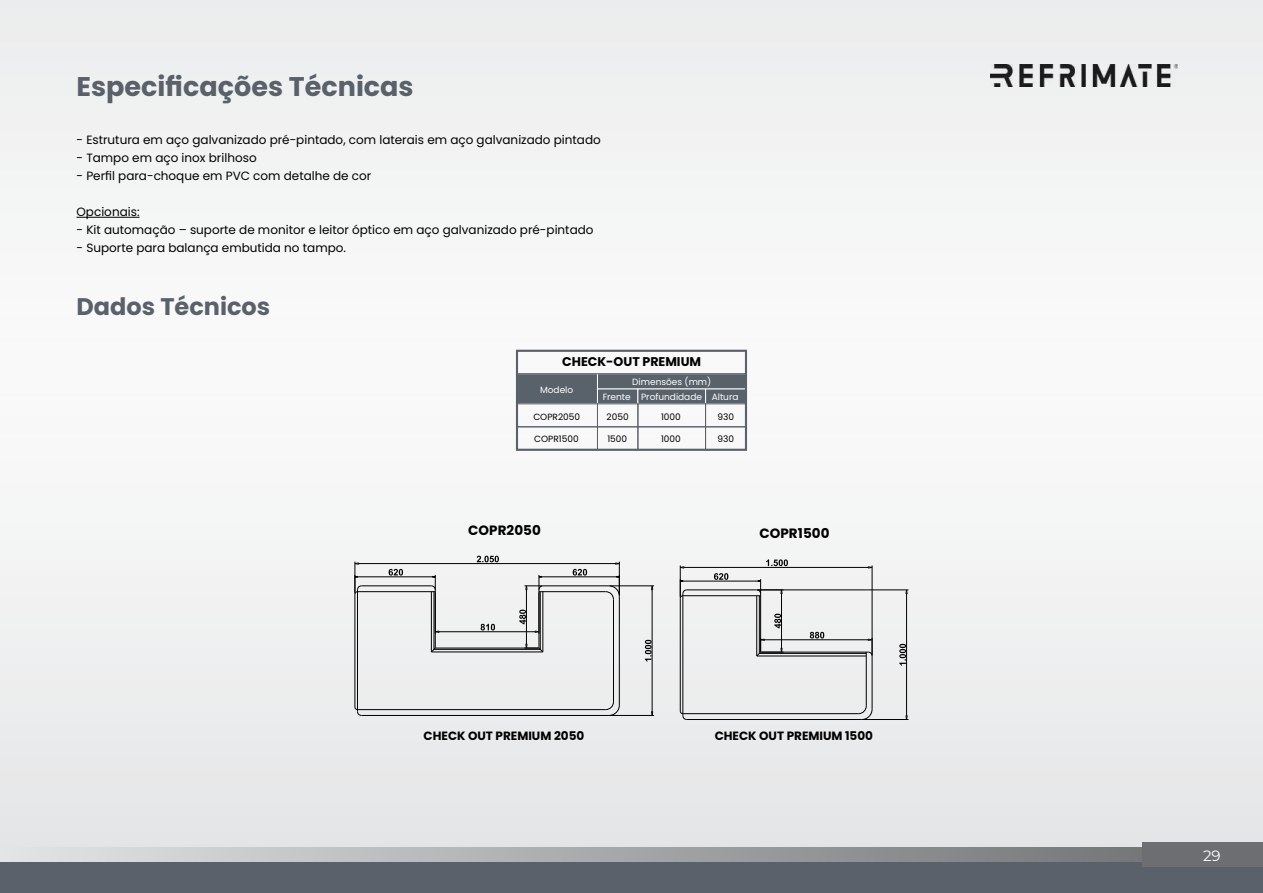
<style>
.page{position:relative;width:1263px;height:893px;background:#fff}
.page>*{position:absolute;margin:0;border:0;box-sizing:border-box;transform-origin:0 0}
.t1{font:700 27px "Poppins";color:#5a616b}
.t2{font:700 24px "Poppins";color:#5a616b}
.t3{font:15px "Montserrat";color:#fff}
.t4{font:700 13.5px "Poppins";letter-spacing:.005em;color:#000}
.t5{font:700 12.6px "Poppins";color:#000}
.t6{font:12px "Poppins";color:#000}
.t7{font:700 12px "Poppins";color:#000}
.t8{font:9px/15.3px "Poppins";color:#fff;text-align:center}
.t9{font:9px "Poppins";color:#000}
</style>
<div class="page">
<img style="left:0;top:0;width:1263px;height:847px">
<hr style="left:77px;top:217px;width:63px;height:1px;background:#000">
<div style="left:517px;top:374px;width:80px;height:30px;background:#59616b"></div>
<div style="left:597px;top:389px;width:41px;height:15px;background:#59616b"></div>
<div style="left:705px;top:389px;width:41px;height:15px;background:#59616b"></div>
<div style="left:638px;top:389px;width:67px;height:15px;background:#59616b"></div>
<div style="left:637px;top:388px;width:69px;height:16px;border:1px solid #fff"></div>
<div style="left:597px;top:374px;width:149px;height:15px;background:#59616b"></div>
<div style="left:597px;top:373px;width:149px;height:16px;border:1px solid #fff"></div>
<div style="left:517px;top:403px;width:81px;height:24px;border:1px solid #59616b"></div>
<div style="left:517px;top:426px;width:81px;height:24px;border:1px solid #59616b"></div>
<div style="left:597px;top:403px;width:41px;height:24px;border:1px solid #59616b"></div>
<div style="left:597px;top:426px;width:41px;height:24px;border:1px solid #59616b"></div>
<div style="left:637px;top:426px;width:69px;height:24px;border:1px solid #59616b"></div>
<div style="left:705px;top:426px;width:41px;height:24px;border:1px solid #59616b"></div>
<div style="left:637px;top:403px;width:69px;height:24px;border:1px solid #59616b"></div>
<div style="left:705px;top:403px;width:41px;height:24px;border:1px solid #59616b"></div>
<div style="left:517px;top:350px;width:229px;height:24px;border:1px solid #59616b"></div>
<div style="left:516px;top:350px;width:231px;height:101px;border:2px solid #59616b"></div>
<img style="left:991px;top:64px;width:187px;height:22px">
<div style="left:0;top:859px;width:1263px;height:34px;background:#5a616b"></div>
<svg style="left:0;top:847px;width:1142px;height:15px"></svg>
<div style="left:1142px;top:842px;width:121px;height:25px;background:#6d6e71"></div>
<hr style="left:610px;top:586px;width:44px;height:1px;background:#000">
<hr style="left:610px;top:715px;width:44px;height:1px;background:#000">
<hr style="left:652px;top:590px;width:1px;height:122px;background:#000">
<svg style="left:645px;top:640px;width:7px;height:21px"></svg>
<hr style="left:619px;top:562px;width:1px;height:34px;background:#000">
<hr style="left:355px;top:562px;width:1px;height:32px;background:#000">
<hr style="left:359px;top:563px;width:256px;height:1px;background:#000">
<svg style="left:615px;top:562px;width:5px;height:3px"></svg>
<svg style="left:354px;top:562px;width:5px;height:3px"></svg>
<svg style="left:477px;top:556px;width:22px;height:6px"></svg>
<hr style="left:539px;top:592px;width:1px;height:42px;background:#000">
<hr style="left:439px;top:631px;width:96px;height:1px;background:#000">
<svg style="left:481px;top:624px;width:14px;height:6px"></svg>
<hr style="left:526px;top:590px;width:1px;height:54px;background:#000">
<svg style="left:519px;top:610px;width:7px;height:14px"></svg>
<hr style="left:357px;top:577px;width:76px;height:1px;background:#000">
<svg style="left:389px;top:569px;width:14px;height:7px"></svg>
<hr style="left:541px;top:577px;width:76px;height:1px;background:#000">
<svg style="left:573px;top:569px;width:14px;height:7px"></svg>
<hr style="left:361px;top:715px;width:248px;height:1px;background:#000">
<hr style="left:357px;top:709px;width:249px;height:1px;background:#000">
<svg style="left:354px;top:706px;width:8px;height:10px"></svg>
<svg style="left:605px;top:701px;width:15px;height:15px"></svg>
<hr style="left:619px;top:596px;width:1px;height:109px;background:#000">
<hr style="left:538px;top:590px;width:1px;height:58px;background:#000">
<hr style="left:540px;top:592px;width:1px;height:57px;background:#000">
<svg style="left:524px;top:575px;width:20px;height:16px"></svg>
<hr style="left:542px;top:592px;width:1px;height:60px;background:#000">
<hr style="left:435px;top:590px;width:1px;height:58px;background:#000">
<hr style="left:433px;top:592px;width:1px;height:57px;background:#000">
<svg style="left:430px;top:575px;width:6px;height:16px"></svg>
<hr style="left:431px;top:592px;width:1px;height:60px;background:#000">
<hr style="left:613px;top:599px;width:1px;height:103px;background:#000">
<svg style="left:605px;top:575px;width:15px;height:25px"></svg>
<hr style="left:543px;top:585px;width:66px;height:1px;background:#000">
<hr style="left:361px;top:585px;width:70px;height:1px;background:#000">
<hr style="left:539px;top:591px;width:67px;height:1px;background:#000">
<hr style="left:357px;top:591px;width:78px;height:1px;background:#000">
<hr style="left:354px;top:594px;width:1px;height:113px;background:#000">
<hr style="left:357px;top:590px;width:1px;height:122px;background:#000">
<svg style="left:354px;top:575px;width:8px;height:20px"></svg>
<hr style="left:435px;top:648px;width:104px;height:1px;background:#000">
<hr style="left:434px;top:649px;width:106px;height:1px;background:#000">
<hr style="left:431px;top:651px;width:112px;height:1px;background:#000">
<svg style="left:524px;top:644px;width:20px;height:9px"></svg>
<svg style="left:430px;top:647px;width:6px;height:6px"></svg>
<hr style="left:680px;top:565px;width:1px;height:33px;background:#000">
<hr style="left:872px;top:565px;width:1px;height:90px;background:#000">
<hr style="left:684px;top:567px;width:184px;height:1px;background:#000">
<svg style="left:680px;top:566px;width:5px;height:3px"></svg>
<svg style="left:868px;top:566px;width:5px;height:3px"></svg>
<svg style="left:766px;top:559px;width:22px;height:7px"></svg>
<hr style="left:757px;top:590px;width:151px;height:1px;background:#000">
<hr style="left:862px;top:719px;width:46px;height:1px;background:#000">
<hr style="left:906px;top:594px;width:1px;height:122px;background:#000">
<svg style="left:905px;top:589px;width:3px;height:5px"></svg>
<svg style="left:899px;top:644px;width:7px;height:21px"></svg>
<hr style="left:781px;top:594px;width:1px;height:54px;background:#000">
<svg style="left:774px;top:614px;width:7px;height:14px"></svg>
<hr style="left:764px;top:639px;width:104px;height:1px;background:#000">
<svg style="left:810px;top:632px;width:14px;height:6px"></svg>
<hr style="left:683px;top:581px;width:75px;height:1px;background:#000">
<svg style="left:714px;top:573px;width:14px;height:7px"></svg>
<hr style="left:687px;top:719px;width:175px;height:1px;background:#000">
<hr style="left:683px;top:713px;width:175px;height:1px;background:#000">
<svg style="left:679px;top:710px;width:9px;height:10px"></svg>
<hr style="left:760px;top:594px;width:1px;height:58px;background:#000">
<hr style="left:759px;top:596px;width:1px;height:57px;background:#000">
<svg style="left:756px;top:579px;width:27px;height:16px"></svg>
<hr style="left:756px;top:596px;width:1px;height:60px;background:#000">
<hr style="left:687px;top:589px;width:70px;height:1px;background:#000">
<hr style="left:683px;top:595px;width:78px;height:1px;background:#000">
<hr style="left:680px;top:598px;width:1px;height:113px;background:#000">
<hr style="left:872px;top:656px;width:1px;height:53px;background:#000">
<svg style="left:867px;top:638px;width:6px;height:19px"></svg>
<svg style="left:858px;top:705px;width:15px;height:15px"></svg>
<hr style="left:866px;top:652px;width:1px;height:54px;background:#000">
<hr style="left:682px;top:594px;width:1px;height:122px;background:#000">
<svg style="left:679px;top:579px;width:9px;height:20px"></svg>
<hr style="left:761px;top:652px;width:107px;height:1px;background:#000">
<hr style="left:759px;top:653px;width:107px;height:1px;background:#000">
<hr style="left:757px;top:656px;width:109px;height:1px;background:#000">
<svg style="left:755px;top:638px;width:28px;height:19px"></svg>
<h1 class="t1" style="left:77px;top:71px;width:339px">Especificações Técnicas</h1>
<p class="t6" style="left:77px;top:133px;width:526px">- Estrutura em aço galvanizado pré-pintado, com laterais em aço galvanizado pintado</p>
<p class="t6" style="left:77px;top:151px;width:182px">- Tampo em aço inox brilhoso</p>
<p class="t6" style="left:77px;top:169px;width:296px">- Perfil para-choque em PVC com detalhe de cor</p>
<p class="t6" style="left:77px;top:205px;width:65px">Opcionais:</p>
<p class="t6" style="left:77px;top:223px;width:518px">- Kit automação – suporte de monitor e leitor óptico em aço galvanizado pré-pintado</p>
<p class="t6" style="left:77px;top:241px;width:271px">- Suporte para balança embutida no tampo.</p>
<h2 class="t2" style="left:77px;top:293px;width:195px">Dados Técnicos</h2>
<p class="t5" style="left:562px;top:355px;width:140px">CHECK-OUT PREMIUM</p>
<p class="t8" style="left:540px;top:382px;width:35px">Modelo</p>
<p class="t8" style="left:603px;top:374px;width:137px">Dimensões (mm)<br>Frente Profundidade Altura</p>
<p class="t9" style="left:533px;top:411px;width:48px">COPR2050</p>
<p class="t9" style="left:534px;top:434px;width:46px">COPR1500</p>
<p class="t9" style="left:606px;top:411px;width:24px">2050</p>
<p class="t9" style="left:607px;top:434px;width:21px">1500</p>
<p class="t9" style="left:661px;top:411px;width:21px">1000</p>
<p class="t9" style="left:661px;top:434px;width:21px">1000</p>
<p class="t9" style="left:717px;top:411px;width:18px">930</p>
<p class="t9" style="left:717px;top:434px;width:18px">930</p>
<p class="t4" style="left:468px;top:522px;width:74px">COPR2050</p>
<p class="t4" style="left:759px;top:525px;width:72px">COPR1500</p>
<p class="t7" style="left:424px;top:728px;width:162px">CHECK OUT PREMIUM 2050</p>
<p class="t7" style="left:715px;top:728px;width:160px">CHECK OUT PREMIUM 1500</p>
<p class="t3" style="left:1203px;top:846px;width:19px">29</p>
</div>
